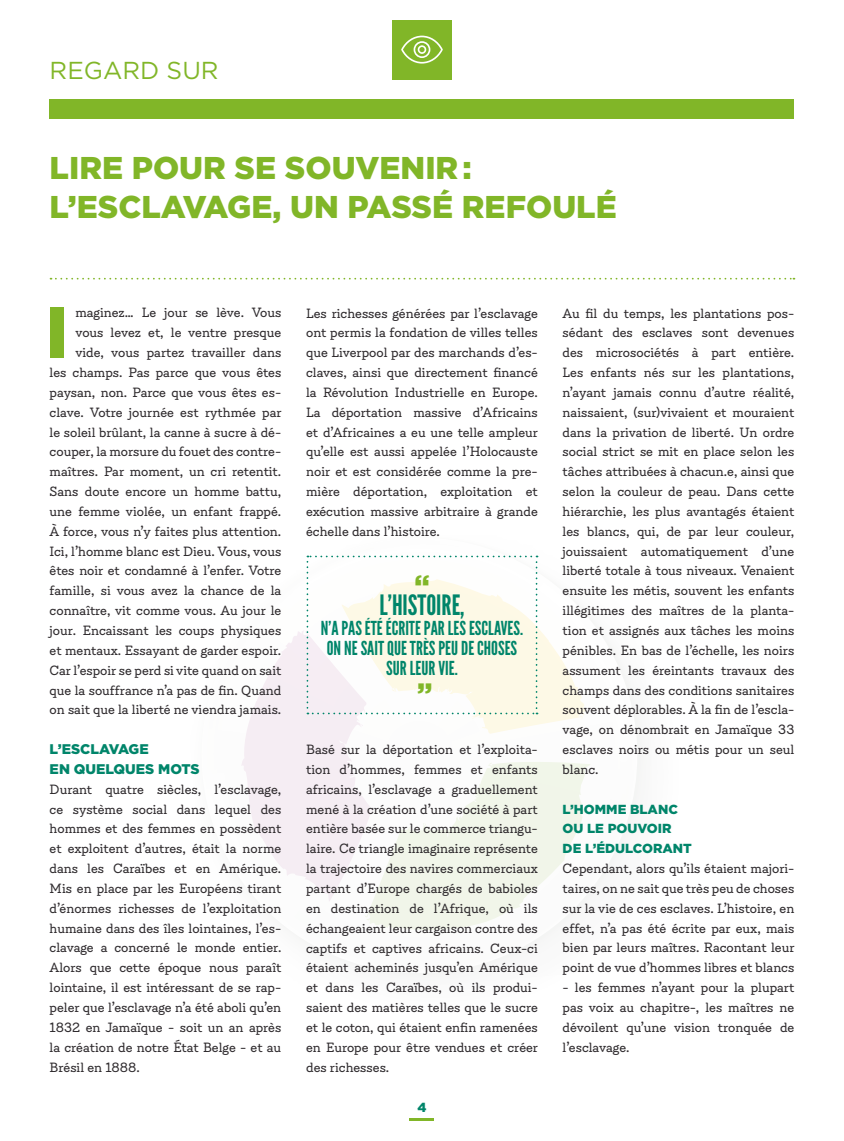
<style>
.page{position:relative;width:844px;height:1141px;background:#fff}
.page>*{position:absolute;margin:0;border:0;box-sizing:border-box;transform-origin:0 0}
.t1{font:900 71.58px "Gotham";color:#81b628}
.t2{font:900 31.5px/39.7px "Gotham";color:#81b628}
.t3{font:28px "League Gothic";color:#00856a}
.t4{font:900 28px "Gotham";color:#81b628}
.t5{font:24.5px "Gotham";color:#81b628}
.t6{font:19.25px/19.8px "League Gothic";color:#00856a;text-align:center}
.t7{font:14.88px/19.8px "Emy Slab";color:#2f2b2e;text-align:justify}
.t8{font:900 14px/19.8px "Gotham";color:#00856a}
.t9{font:900 13.12px/19.8px "Gotham";color:#00856a}
</style>
<div class="page">
<svg style="left:307px;top:555px;width:331px;height:420px"></svg>
<svg style="left:50px;top:278px;width:744px;height:2px"></svg>
<div style="left:50px;top:99px;width:744px;height:20px;background:#81b628"></div>
<div style="left:392px;top:20px;width:59px;height:59px;background:#81b628"></div>
<svg style="left:401px;top:36px;width:41px;height:28px"></svg>
<svg style="left:241px;top:556px;width:349px;height:374px"></svg>
<hr style="left:409px;top:1119px;width:25px;height:2px;background:#81b628">
<h3 class="t5" style="left:50px;top:55px;width:170px">REGARD SUR</h3>
<h2 class="t2" style="left:50px;top:147px;width:568px">LIRE POUR SE SOUVENIR :<br>L’ESCLAVAGE, UN PASSÉ REFOULÉ</h2>
<h1 class="t1" style="left:45px;top:283px;width:25px">I</h1>
<p class="t7" style="left:50px;top:303px;width:233px;text-align:right">maginez… Le jour se lève. Vous vous levez et, le ventre presque vide, vous partez travailler dans<br>les champs. Pas parce que vous êtes paysan, non. Parce que vous êtes es&shy;clave. Votre journée est rythmée par le soleil brûlant, la canne à sucre à dé&shy;couper, la morsure du fouet des contre&shy;maîtres. Par moment, un cri retentit.<br>Sans doute encore un homme battu, une femme violée, un enfant frappé.<br>À force, vous n’y faites plus attention.<br>Ici, l’homme blanc est Dieu. Vous, vous êtes noir et condamné à l’enfer. Votre famille, si vous avez la chance de la connaître, vit comme vous. Au jour le jour. Encaissant les coups physiques et mentaux. Essayant de garder espoir.<br>Car l’espoir se perd si vite quand on sait que la souffrance n’a pas de fin. Quand on sait que la liberté ne viendra jamais.</p>
<p class="t8" style="left:50px;top:739px;width:152px">L’ESCLAVAGE<br>EN QUELQUES MOTS</p>
<p class="t7" style="left:50px;top:779px;width:233px">Durant quatre siècles, l’esclavage, ce système social dans lequel des hommes et des femmes en possèdent et exploitent d’autres, était la norme dans les Caraïbes et en Amérique.<br>Mis en place par les Européens tirant d’énormes richesses de l’exploitation humaine dans des îles lointaines, l’es&shy;clavage a concerné le monde entier.<br>Alors que cette époque nous paraît lointaine, il est intéressant de se rap&shy;peler que l’esclavage n’a été aboli qu’en 1832 en Jamaïque - soit un an après la création de notre État Belge - et au Brésil en 1888.</p>
<p class="t7" style="left:306px;top:303px;width:233px">Les richesses générées par l’esclavage ont permis la fondation de villes telles que Liverpool par des marchands d’es&shy;claves, ainsi que directement financé la Révolution Industrielle en Europe.<br>La déportation massive d’Africains et d’Africaines a eu une telle ampleur qu’elle est aussi appelée l’Holocauste noir et est considérée comme la pre&shy;mière déportation, exploitation et exécution massive arbitraire à grande échelle dans l’histoire.</p>
<h3 class="t4" style="left:414px;top:566px;width:17px">“</h3>
<h3 class="t3" style="left:379px;top:588px;width:86px">L’HISTOIRE,</h3>
<p class="t6" style="left:321px;top:618px;width:204px">N’A PAS ÉTÉ ÉCRITE PAR LES ESCLAVES.<br>ON NE SAIT QUE TRÈS PEU DE CHOSES<br>SUR LEUR VIE.</p>
<h3 class="t4" style="left:417px;top:674px;width:17px">”</h3>
<p class="t7" style="left:306px;top:739px;width:233px">Basé sur la déportation et l’exploita&shy;tion d’hommes, femmes et enfants africains, l’esclavage a graduellement mené à la création d’une société à part entière basée sur le commerce triangu&shy;laire. Ce triangle imaginaire représente la trajectoire des navires commerciaux partant d’Europe chargés de babioles en destination de l’Afrique, où ils échangeaient leur cargaison contre des captifs et captives africains. Ceux-ci étaient acheminés jusqu’en Amérique et dans les Caraïbes, où ils produi&shy;saient des matières telles que le sucre et le coton, qui étaient enfin ramenées en Europe pour être vendues et créer des richesses.</p>
<p class="t9" style="left:417px;top:1097px;width:11px">4</p>
<p class="t7" style="left:562px;top:303px;width:233px">Au fil du temps, les plantations pos&shy;sédant des esclaves sont devenues des microsociétés à part entière.<br>Les enfants nés sur les plantations, n’ayant jamais connu d’autre réalité, naissaient, (sur)vivaient et mouraient dans la privation de liberté. Un ordre social strict se mit en place selon les tâches attribuées à chacun.e, ainsi que selon la couleur de peau. Dans cette hiérarchie, les plus avantagés étaient les blancs, qui, de par leur couleur, jouissaient automatiquement d’une liberté totale à tous niveaux. Venaient ensuite les métis, souvent les enfants illégitimes des maîtres de la planta&shy;tion et assignés aux tâches les moins pénibles. En bas de l’échelle, les noirs assument les éreintants travaux des champs dans des conditions sanitaires souvent déplorables. À la fin de l’escla&shy;vage, on dénombrait en Jamaïque 33 esclaves noirs ou métis pour un seul blanc.</p>
<p class="t9" style="left:562px;top:799px;width:131px">L’HOMME BLANC<br>OU LE POUVOIR<br>DE L’ÉDULCORANT</p>
<p class="t7" style="left:562px;top:858px;width:233px">Cependant, alors qu’ils étaient majori&shy;taires, on ne sait que très peu de choses sur la vie de ces esclaves. L’histoire, en effet, n’a pas été écrite par eux, mais bien par leurs maîtres. Racontant leur point de vue d’hommes libres et blancs</p>
<p class="t7" style="left:562px;top:977px;width:233px">- les femmes n’ayant pour la plupart pas voix au chapitre-, les maîtres ne dévoilent qu’une vision tronquée de l’esclavage.</p>
</div>
